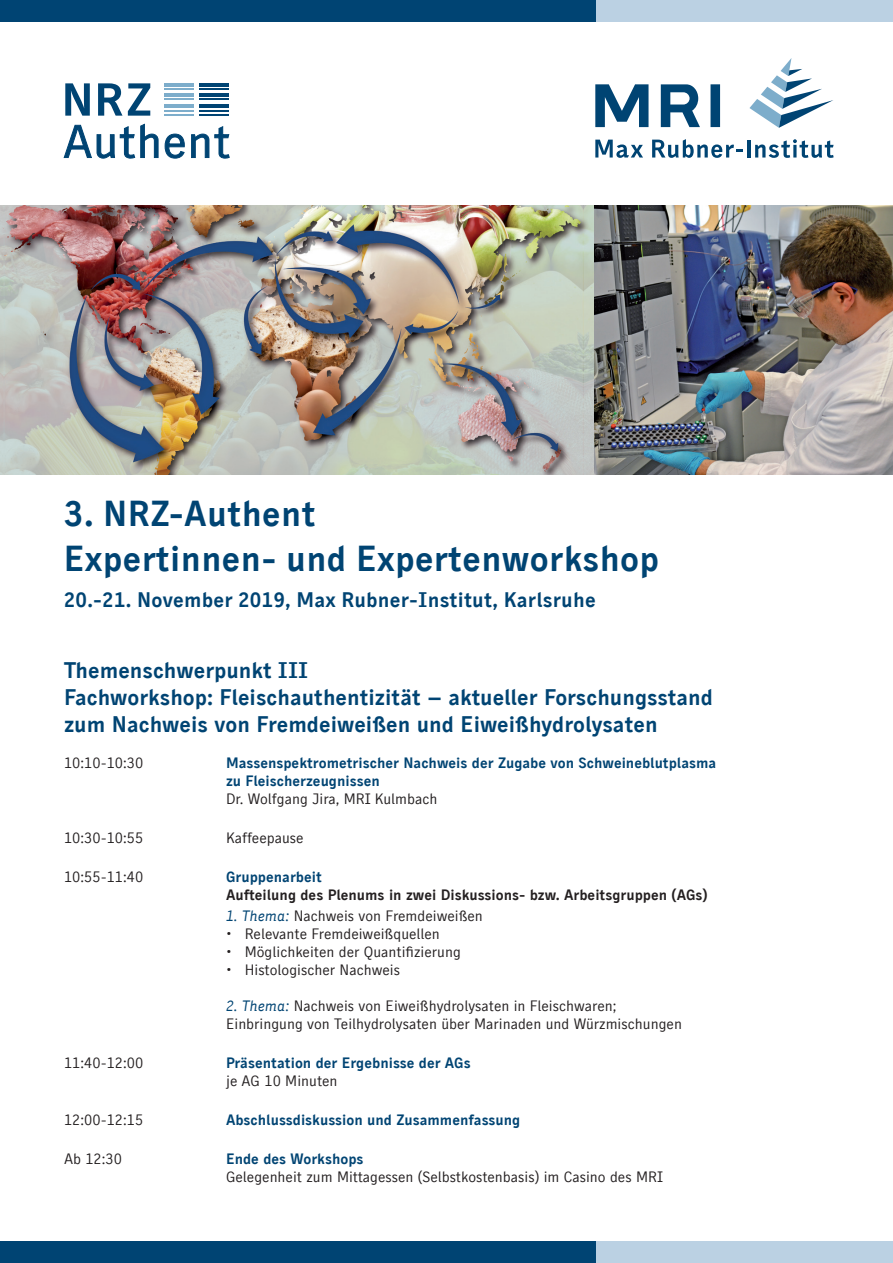
<style>
.page{position:relative;width:893px;height:1263px;background:#fff}
.page>*{position:absolute;margin:0;border:0;box-sizing:border-box;transform-origin:0 0}
.t1{font:36px/45px "Skopex Gothic Bld TF";letter-spacing:.01em;color:#004473}
.t2{font:22.5px/27px "Skopex Gothic Bld TF";color:#004473}
.t3{font:21px "Skopex Gothic Bld TF";letter-spacing:.01em;color:#004473}
.t4{font:15px/18px "Skopex Gothic Reg TF";color:#231f20}
.t5{font:15px/18px "Skopex Gothic Bld TF";color:#004473}
.t6{font:15px "Skopex Gothic Bld TF";color:#231f20}
.s1{font-family:"Skopex Gothic Reg Ita TF";color:#004473}
</style>
<div class="page">
<div style="left:595px;top:1242px;width:298px;height:21px;background:#bbd1e3"></div>
<div style="left:0;top:1242px;width:595px;height:21px;background:#004473"></div>
<div style="left:595px;top:0;width:298px;height:21px;background:#bbd1e3"></div>
<div style="left:0;top:0;width:595px;height:21px;background:#004473"></div>
<svg style="left:749px;top:58px;width:84px;height:70px"></svg>
<div style="left:710px;top:84px;width:10px;height:43px;background:#004473"></div>
<svg style="left:595px;top:84px;width:53px;height:43px"></svg>
<svg style="left:661px;top:84px;width:39px;height:43px"></svg>
<svg style="left:595px;top:140px;width:48px;height:18px"></svg>
<svg style="left:652px;top:139px;width:90px;height:19px"></svg>
<svg style="left:755px;top:139px;width:79px;height:19px"></svg>
<hr style="left:747px;top:140px;width:3px;height:18px;background:#004473">
<img style="left:0;top:206px;width:893px;height:269px">
<svg style="left:65px;top:83px;width:25px;height:33px"></svg>
<svg style="left:98px;top:83px;width:52px;height:33px"></svg>
<svg style="left:64px;top:123px;width:121px;height:35px"></svg>
<svg style="left:191px;top:126px;width:39px;height:32px"></svg>
<hr style="left:199px;top:83px;width:29px;height:3px;background:#004473">
<hr style="left:199px;top:88px;width:29px;height:2px;background:#004473">
<hr style="left:199px;top:104px;width:29px;height:3px;background:#004473">
<hr style="left:199px;top:114px;width:29px;height:2px;background:#004473">
<hr style="left:199px;top:94px;width:29px;height:3px;background:#004473">
<hr style="left:199px;top:98px;width:29px;height:2px;background:#004473">
<hr style="left:165px;top:83px;width:29px;height:3px;background:#7dadcb">
<hr style="left:165px;top:88px;width:29px;height:2px;background:#7dadcb">
<hr style="left:165px;top:104px;width:29px;height:3px;background:#7dadcb">
<hr style="left:165px;top:114px;width:29px;height:2px;background:#7dadcb">
<svg style="left:165px;top:111px;width:63px;height:1px"></svg>
<hr style="left:165px;top:94px;width:29px;height:3px;background:#7dadcb">
<hr style="left:165px;top:98px;width:29px;height:2px;background:#7dadcb">
<h1 class="t1" style="left:64px;top:490px;width:597px">3. NRZ-Authent<br>Expertinnen- und Expertenworkshop</h1>
<h3 class="t3" style="left:64px;top:587px;width:533px">20.-21. November 2019, Max Rubner-Institut, Karlsruhe</h3>
<h2 class="t2" style="left:64px;top:657px;width:651px">Themenschwerpunkt III<br>Fachworkshop: Fleischauthentizität – aktueller Forschungsstand zum Nachweis von Fremdeiweißen und Eiweißhydrolysaten</h2>
<p class="t4" style="left:64px;top:754px;width:81px">10:10-10:30</p>
<p class="t5" style="left:226px;top:754px;width:492px">Massenspektrometrischer Nachweis der Zugabe von Schweineblutplasma zu Fleischerzeugnissen</p>
<p class="t4" style="left:226px;top:790px;width:213px">Dr. Wolfgang Jira, MRI Kulmbach</p>
<p class="t4" style="left:64px;top:829px;width:81px">10:30-10:55</p>
<p class="t4" style="left:226px;top:829px;width:79px">Kaffeepause</p>
<p class="t4" style="left:64px;top:868px;width:81px">10:55-11:40</p>
<p class="t5" style="left:226px;top:868px;width:97px">Gruppenarbeit</p>
<p class="t6" style="left:226px;top:886px;width:483px">Aufteilung des Plenums in zwei Diskussions- bzw. Arbeitsgruppen (AGs)</p>
<p class="t4" style="left:226px;top:907px;width:258px"><span class="s1">1. Thema:</span> Nachweis von Fremdeiweißen</p>
<p class="t4" style="left:226px;top:925px;width:215px">• Relevante Fremdeiweißquellen</p>
<p class="t4" style="left:226px;top:943px;width:236px">• Möglichkeiten der Quantifizierung</p>
<p class="t4" style="left:226px;top:961px;width:176px">• Histologischer Nachweis</p>
<p class="t4" style="left:226px;top:997px;width:457px"><span class="s1">2. Thema:</span> Nachweis von Eiweißhydrolysaten in Fleischwaren;<br>Einbringung von Teilhydrolysaten über Marinaden und Würzmischungen</p>
<p class="t4" style="left:64px;top:1054px;width:81px">11:40-12:00</p>
<p class="t5" style="left:226px;top:1054px;width:246px">Präsentation der Ergebnisse der AGs</p>
<p class="t4" style="left:226px;top:1072px;width:113px">je AG 10 Minuten</p>
<p class="t4" style="left:64px;top:1111px;width:81px">12:00-12:15</p>
<p class="t5" style="left:226px;top:1111px;width:296px">Abschlussdiskussion und Zusammenfassung</p>
<p class="t4" style="left:64px;top:1150px;width:60px">Ab 12:30</p>
<p class="t5" style="left:226px;top:1150px;width:139px">Ende des Workshops</p>
<p class="t4" style="left:226px;top:1168px;width:439px">Gelegenheit zum Mittagessen (Selbstkostenbasis) im Casino des MRI</p>
</div>
